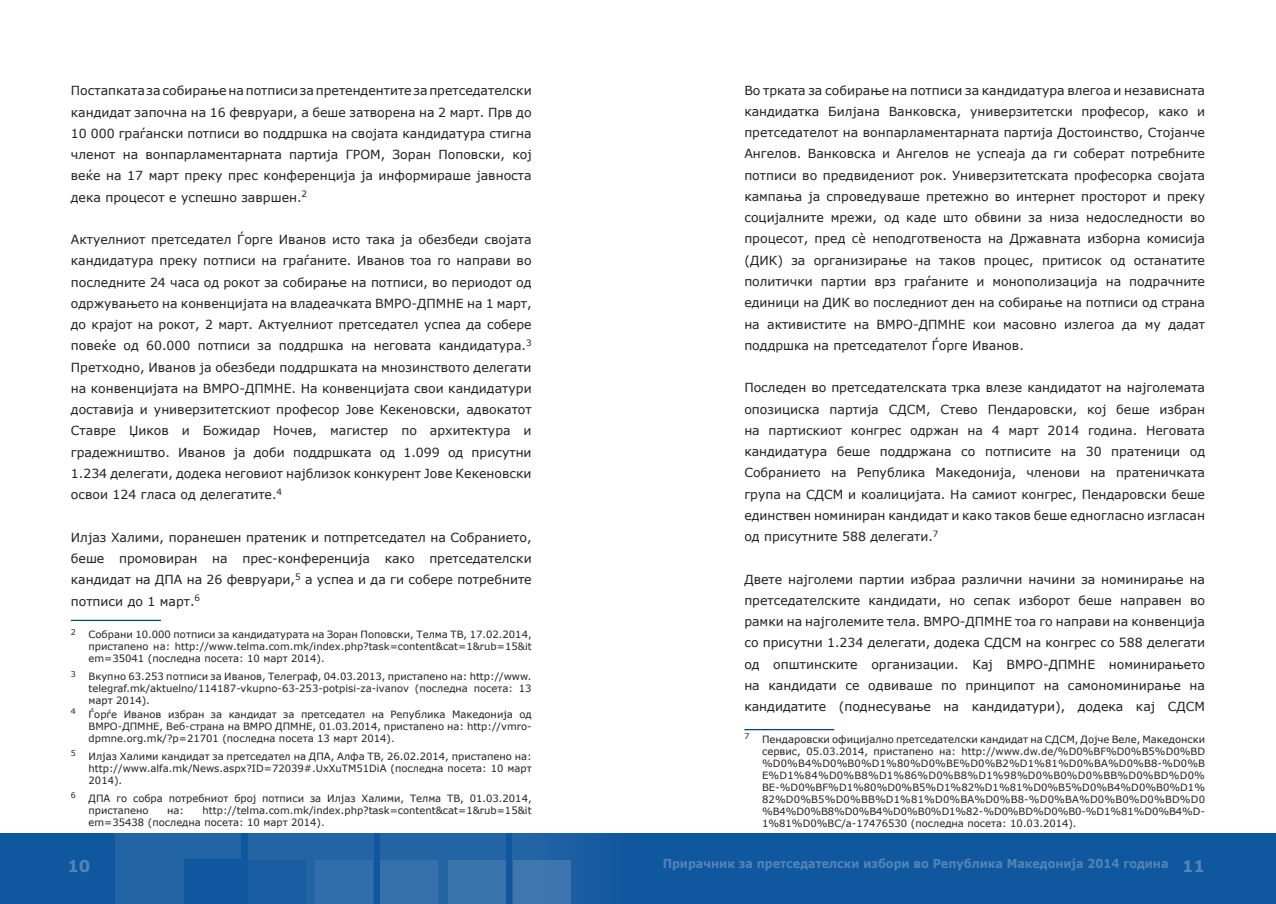
<style>
.page{position:relative;width:1276px;height:904px;background:#fff}
.page>*{position:absolute;margin:0;border:0;box-sizing:border-box;transform-origin:0 0}
.t1{font:700 16.25px "Verdana";color:#5483b7}
.t2{font:12.5px/21.2px "Verdana";color:#231f20;text-align:justify}
.t3{font:700 12.38px "Verdana";color:#5483b7;scale:.91 1}
.t4{font:10px/12px "Verdana";color:#231f20;text-align:justify}
.t5{font:7.88px "Verdana";color:#231f20}
.s1{font-size:16.25px}
</style>
<div class="page">
<div style="left:638px;top:833px;width:638px;height:71px;background:#0f579e"></div>
<div style="left:0;top:833px;width:638px;height:71px;background:#0f579e"></div>
<div style="left:116px;top:833px;width:125px;height:71px;background:#2364a5"></div>
<div style="left:248px;top:833px;width:125px;height:71px;background:#2364a5"></div>
<div style="left:380px;top:833px;width:126px;height:71px;background:#2364a5"></div>
<div style="left:513px;top:833px;width:125px;height:71px;background:#175ca0"></div>
<div style="left:248px;top:859px;width:58px;height:45px;background:#185ca1"></div>
<div style="left:184px;top:859px;width:57px;height:45px;background:#0f579e"></div>
<div style="left:315px;top:859px;width:58px;height:45px;background:#316daa"></div>
<div style="left:448px;top:859px;width:58px;height:45px;background:#3b73ad"></div>
<div style="left:513px;top:859px;width:57px;height:45px;background:#3f76af"></div>
<div style="left:380px;top:859px;width:58px;height:45px;background:#3670ac"></div>
<hr style="left:71px;top:619px;width:90px;height:2px;background:#004684">
<hr style="left:744px;top:729px;width:90px;height:1px;background:#004684">
<p class="t2" style="left:71px;top:80px;width:462px">Постапката за собирање на потписи за претендентите за претседателски кандидат започна на 16 февруари, а беше затворена на 2 март. Прв до 10 000 граѓански потписи во поддршка на својата кандидатура стигна членот на вонпарламентарната партија ГРОМ, Зоран Поповски, кој веќе на 17 март преку прес конференција ја информираше јавноста дека процесот е успешно завршен.<sup>2</sup></p>
<p class="t2" style="left:71px;top:229px;width:462px">Актуелниот претседател Ѓорге Иванов исто така ја обезбеди својата кандидатура преку потписи на граѓаните. Иванов тоа го направи во последните 24 часа од рокот за собирање на потписи, во периодот од одржувањето на конвенцијата на владеачката ВМРО-ДПМНЕ на 1 март, до крајот на рокот, 2 март. Актуелниот претседател успеа да собере повеќе од 60.000 потписи за поддршка на неговата кандидатура.<sup>3<br></sup>Претходно, Иванов ја обезбеди поддршката на мнозинството делегати на конвенцијата на ВМРО-ДПМНЕ. На конвенцијата свои кандидатури доставија и универзитетскиот професор Јове Кекеновски, адвокатот Ставре Џиков и Божидар Ночев, магистер по архитектура и градежништво. Иванов ја доби поддршката од 1.099 од присутни 1.234 делегати, додека неговиот најблизок конкурент Јове Кекеновски освои 124 гласа од делегатите.<sup>4</sup></p>
<p class="t2" style="left:71px;top:526px;width:462px">Илјаз Халими, поранешен пратеник и потпретседател на Собранието, беше промовиран на прес-конференција како претседателски кандидат на ДПА на 26 февруари,<sup>5</sup> а успеа и да ги собере потребните потписи до 1 март.<sup>6</sup></p>
<p class="t5" style="left:71px;top:626px;width:7px">2</p>
<p class="t4" style="left:89px;top:628px;width:444px">Собрани 10.000 потписи за кандидатурата на Зоран Поповски, Телма ТВ, 17.02.2014, пристапено на: http://www.telma.com.mk/index.php?task=content&amp;cat=1&amp;rub=15&amp;it em=35041 (последна посета: 10 март 2014).</p>
<p class="t5" style="left:71px;top:668px;width:7px">3</p>
<p class="t4" style="left:89px;top:670px;width:444px">Вкупно 63.253 потписи за Иванов, Телеграф, 04.03.2013, пристапено на: http://www. telegraf.mk/aktuelno/114187-vkupno-63-253-potpisi-za-ivanov (последна посета: 13 март 2014).</p>
<p class="t5" style="left:71px;top:706px;width:7px">4</p>
<p class="t4" style="left:89px;top:708px;width:444px">Ѓорѓе Иванов избран за кандидат за претседател на Република Македонија од ВМРО-ДПМНЕ, Веб-страна на ВМРО ДПМНЕ, 01.03.2014, пристапено на: http://vmro&shy;dpmne.org.mk/?p=21701 (последна посета 13 март 2014).</p>
<p class="t5" style="left:71px;top:748px;width:7px">5</p>
<p class="t4" style="left:89px;top:750px;width:444px">Илјаз Халими кандидат за претседател на ДПА, Алфа ТВ, 26.02.2014, пристапено на: http://www.alfa.mk/News.aspx?ID=72039#.UxXuTM51DiA (последна посета: 10 март 2014).</p>
<p class="t5" style="left:71px;top:790px;width:7px">6</p>
<p class="t4" style="left:89px;top:792px;width:444px">ДПА го собра потребниот број потписи за Илјаз Халими, Телма ТВ, 01.03.2014, пристапено</p>
<p class="t4" style="left:89px;top:804px;width:444px;text-indent:114px">http://telma.com.mk/index.php?task=content&amp;cat=1&amp;rub=15&amp;it em=35438 (последна посета: 10 март 2014).</p>
<p class="t4" style="left:167px;top:804px;width:18px">на:</p>
<p class="t2" style="left:744px;top:79px;width:462px">Во трката за собирање на потписи за кандидатура влегоа и независната кандидатка Билјана Ванковска, универзитетски професор, како и претседателот на вонпарламентарната партија Достоинство, Стојанче Ангелов. Ванковска и Ангелов не успеаја да ги соберат потребните потписи во предвидениот рок. Универзитетската професорка својата кампања ја спроведуваше претежно во интернет просторот и преку социјалните мрежи, од каде што обвини за низа недоследности во процесот, пред сè неподготвеноста на Државната изборна комисија (ДИК) за организирање на таков процес, притисок од останатите политички партии врз граѓаните и монополизација на подрачните единици на ДИК во последниот ден на собирање на потписи од страна на активистите на ВМРО-ДПМНЕ кои масовно излегоа да му дадат поддршка на претседателот Ѓорге Иванов.</p>
<p class="t2" style="left:744px;top:377px;width:462px">Последен во претседателската трка влезе кандидатот на најголемата опозициска партија СДСМ, Стево Пендаровски, кој беше избран на партискиот конгрес одржан на 4 март 2014 година. Неговата кандидатура беше поддржана со потписите на 30 пратеници од Собранието на Република Македонија, членови на пратеничката група на СДСМ и коалицијата. На самиот конгрес, Пендаровски беше единствен номиниран кандидат и како таков беше едногласно изгласан од присутните 588 делегати.<sup>7</sup></p>
<p class="t2" style="left:744px;top:568px;width:462px">Двете најголеми партии избраа различни начини за номинирање на претседателските кандидати, но сепак изборот беше направен во рамки на најголемите тела. ВМРО-ДПМНЕ тоа го направи на конвенција со присутни 1.234 делегати, додека СДСМ на конгрес со 588 делегати од општинските организации. Кај ВМРО-ДПМНЕ номинирањето на кандидати се одвиваше по принципот на самономинирање на кандидатите (поднесување на кандидатури), додека кај СДСМ</p>
<p class="t5" style="left:744px;top:731px;width:7px">7</p>
<p class="t4" style="left:762px;top:733px;width:444px">Пендаровски официјално претседателски кандидат на СДСМ, Дојче Веле, Македонски сервис, 05.03.2014, пристапено на: http://www.dw.de/%D0%BF%D0%B5%D0%BD %D0%B4%D0%B0%D1%80%D0%BE%D0%B2%D1%81%D0%BA%D0%B8-%D0%B E%D1%84%D0%B8%D1%86%D0%B8%D1%98%D0%B0%D0%BB%D0%BD%D0% BE-%D0%BF%D1%80%D0%B5%D1%82%D1%81%D0%B5%D0%B4%D0%B0%D1% 82%D0%B5%D0%BB%D1%81%D0%BA%D0%B8-%D0%BA%D0%B0%D0%BD%D0 %B4%D0%B8%D0%B4%D0%B0%D1%82-%D0%BD%D0%B0-%D1%81%D0%B4%D-1%81%D0%BC/a-17476530 (последна посета: 10.03.2014).</p>
<h1 class="t1" style="left:67px;top:854px;width:25px">10</h1>
<p class="t3" style="left:662px;top:855px;width:597px">Прирачник за претседателски избори во Република Македонија 2014 година <span class="s1">11</span></p>
</div>
